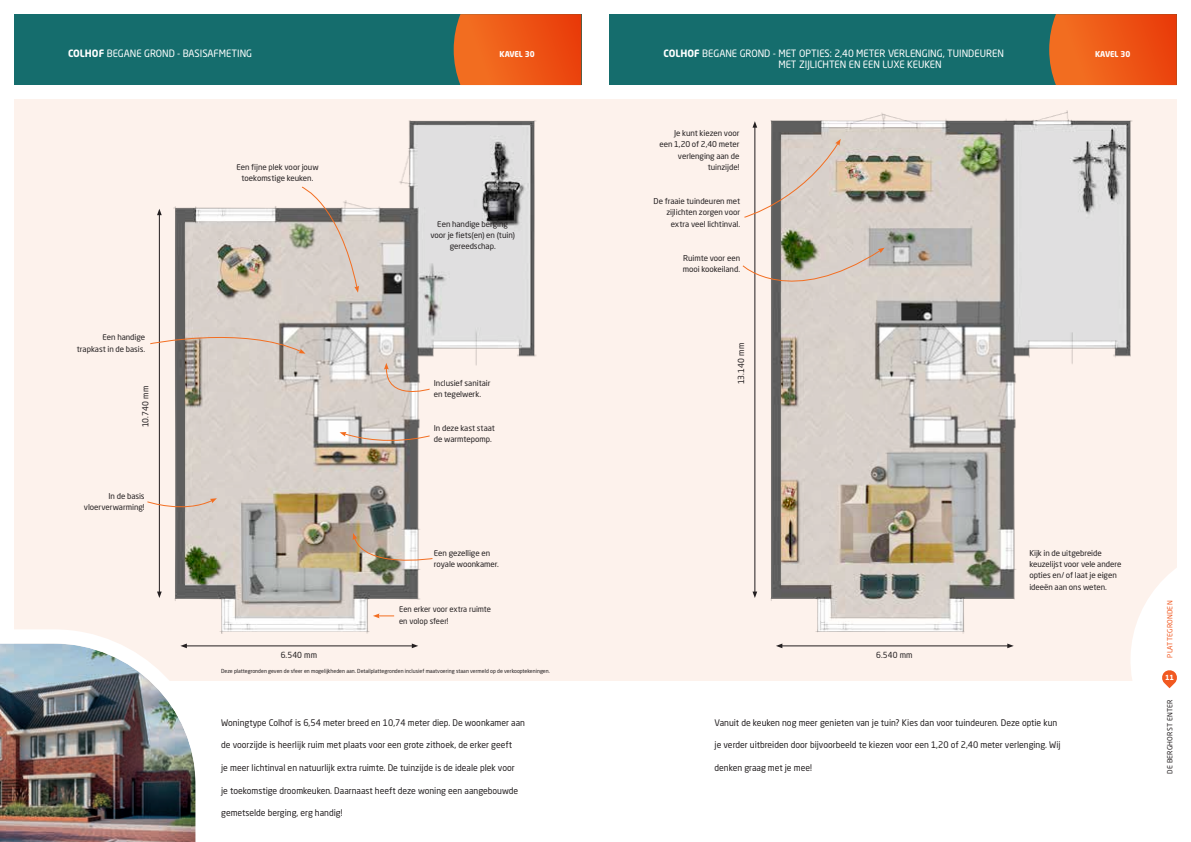
<style>
.page{position:relative;width:1191px;height:842px;background:#fff}
.page>*{position:absolute;margin:0;border:0;box-sizing:border-box;transform-origin:0 0}
.t1{font:10px/11.3px "Neo Sans Std";color:#fff;scale:.96 1}
.t2{font:9px "Neo Sans Std";color:#231f20;scale:.96 1}
.t3{font:8.3px "Neo Sans Std";letter-spacing:.01em;color:#231f20;scale:.96 1}
.t4{font:8px/11.3px "Neo Sans Std";letter-spacing:-.01em;color:#231f20}
.t5{font:8px/11.3px "Neo Sans Std";letter-spacing:-.01em;color:#231f20;scale:.96 1}
.t6{font:700 8px "Neo Sans Std";color:#fff;scale:.96 1}
.t7{font:7px "Neo Sans Std";letter-spacing:.03em;color:#231f20}
.t8{font:7px "Neo Sans Std";letter-spacing:.03em;color:#f15921}
.t9{font:700 7px "Neo Sans Std";color:#fff}
.t10{font:5.5px "Neo Sans Std";color:#231f20;scale:.96 1}
.s1{font-weight:700}
</style>
<div class="page">
<div style="left:609px;top:14px;width:567px;height:71px;background:#156d6d"></div>
<svg style="left:1049px;top:14px;width:127px;height:71px;background:#e95918"></svg>
<div style="left:14px;top:14px;width:567px;height:71px;background:#156d6d"></div>
<svg style="left:454px;top:14px;width:127px;height:71px;background:#ea5918"></svg>
<div style="left:14px;top:99px;width:1162px;height:581px;background:#fdf2ec"></div>
<img style="left:173px;top:121px;width:364px;height:513px">
<img style="left:770px;top:110px;width:362px;height:524px">
<svg style="left:1129px;top:543px;width:48px;height:146px"></svg>
<img style="left:0;top:622px;width:217px;height:220px">
<hr style="left:159px;top:214px;width:1px;height:379px;background:#231f20">
<svg style="left:157px;top:591px;width:5px;height:7px"></svg>
<svg style="left:157px;top:209px;width:5px;height:6px"></svg>
<hr style="left:754px;top:126px;width:1px;height:467px;background:#231f20">
<svg style="left:752px;top:591px;width:5px;height:7px"></svg>
<svg style="left:752px;top:121px;width:5px;height:7px"></svg>
<hr style="left:185px;top:646px;width:228px;height:1px;background:#231f20">
<svg style="left:412px;top:643px;width:6px;height:5px"></svg>
<svg style="left:180px;top:643px;width:7px;height:5px"></svg>
<hr style="left:781px;top:646px;width:228px;height:1px;background:#231f20">
<svg style="left:1007px;top:643px;width:6px;height:5px"></svg>
<svg style="left:776px;top:643px;width:6px;height:5px"></svg>
<svg style="left:150px;top:325px;width:155px;height:29px"></svg>
<svg style="left:301px;top:186px;width:58px;height:107px"></svg>
<svg style="left:147px;top:498px;width:70px;height:16px"></svg>
<svg style="left:384px;top:363px;width:46px;height:39px"></svg>
<svg style="left:353px;top:533px;width:80px;height:36px"></svg>
<svg style="left:373px;top:613px;width:21px;height:5px"></svg>
<svg style="left:744px;top:139px;width:96px;height:79px"></svg>
<svg style="left:742px;top:248px;width:142px;height:61px"></svg>
<svg style="left:339px;top:432px;width:91px;height:15px"></svg>
<p class="t1" style="left:68px;top:47px;width:193px"><span class="s1">COLHOF</span> BEGANE GROND - BASISAFMETING</p>
<p class="t4" style="left:77px;top:331px;width:70px;text-align:right">Een handige trapkast in de basis.</p>
<p class="t3" style="left:140px;top:427px;width:45px;rotate:-90deg">10.740 mm</p>
<p class="t4" style="left:84px;top:490px;width:62px;text-align:right">In de basis vloerverwarming!</p>
<p class="t4" style="left:236px;top:161px;width:84px;text-align:center">Een fijne plek voor jouw toekomstige keuken.</p>
<p class="t1" style="left:778px;top:47px;width:236px;text-indent:-115px"><span class="s1">COLHOF</span> BEGANE GROND - MET OPTIES: 2,40 METER VERLENGING, TUINDEUREN<br>MET ZIJLICHTEN EN EEN LUXE KEUKEN</p>
<p class="t6" style="left:499px;top:49px;width:38px">KAVEL 30</p>
<p class="t6" style="left:1095px;top:49px;width:38px">KAVEL 30</p>
<p class="t4" style="left:430px;top:218px;width:86px;text-align:center">Een handige berging voor je fiets(en) en (tuin) gereedschap.</p>
<p class="t4" style="left:434px;top:377px;width:58px">Inclusief sanitair en tegelwerk.</p>
<p class="t4" style="left:434px;top:422px;width:63px">In deze kast staat de warmtepomp.</p>
<p class="t4" style="left:434px;top:547px;width:67px">Een gezellige en royale woonkamer.</p>
<p class="t5" style="left:399px;top:604px;width:97px">Een erker voor extra ruimte en volop sfeer!</p>
<p class="t4" style="left:659px;top:127px;width:82px;text-align:right">Je kunt kiezen voor een 1,20 of 2,40 meter verlenging aan de tuinzijde!</p>
<p class="t4" style="left:653px;top:195px;width:88px;text-align:right">De fraaie tuindeuren met zijlichten zorgen voor extra veel lichtinval.</p>
<p class="t4" style="left:683px;top:252px;width:59px">Ruimte voor een mooi kookeiland.</p>
<p class="t3" style="left:736px;top:384px;width:45px;rotate:-90deg">13.140 mm</p>
<p class="t4" style="left:1029px;top:547px;width:94px">Kijk in de uitgebreide keuzelijst voor vele andere opties en/ of laat je eigen ideeën aan ons weten.</p>
<p class="t3" style="left:281px;top:650px;width:39px">6.540 mm</p>
<p class="t3" style="left:876px;top:650px;width:39px">6.540 mm</p>
<p class="t10" style="left:221px;top:667px;width:344px">Deze plattegronden geven de sfeer en mogelijkheden aan. Detailplattegronden inclusief maatvoering staan vermeld op de verkooptekeningen.</p>
<p class="t2" style="left:221px;top:717px;width:318px">Woningtype Colhof is 6,54 meter breed en 10,74 meter diep. De woonkamer aan</p>
<p class="t2" style="left:221px;top:740px;width:304px">de voorzijde is heerlijk ruim met plaats voor een grote zithoek, de erker geeft</p>
<p class="t2" style="left:221px;top:762px;width:307px">je meer lichtinval en natuurlijk extra ruimte. De tuinzijde is de ideale plek voor</p>
<p class="t2" style="left:221px;top:785px;width:311px">je toekomstige droomkeuken. Daarnaast heeft deze woning een aangebouwde</p>
<p class="t2" style="left:221px;top:808px;width:128px">gemetselde berging, erg handig!</p>
<p class="t2" style="left:714px;top:717px;width:358px">Vanuit de keuken nog meer genieten van je tuin? Kies dan voor tuindeuren. Deze optie kun</p>
<p class="t2" style="left:714px;top:740px;width:362px">je verder uitbreiden door bijvoorbeeld te kiezen voor een 1,20 of 2,40 meter verlenging. Wij</p>
<p class="t2" style="left:714px;top:762px;width:103px">denken graag met je mee!</p>
<p class="t8" style="left:1165px;top:658px;width:59px;rotate:-90deg">PLATTEGRONDEN</p>
<p class="t9" style="left:1165px;top:673px;width:11px">11</p>
<p class="t7" style="left:1165px;top:774px;width:76px;rotate:-90deg">DE BERGHORST ENTER</p>
</div>
